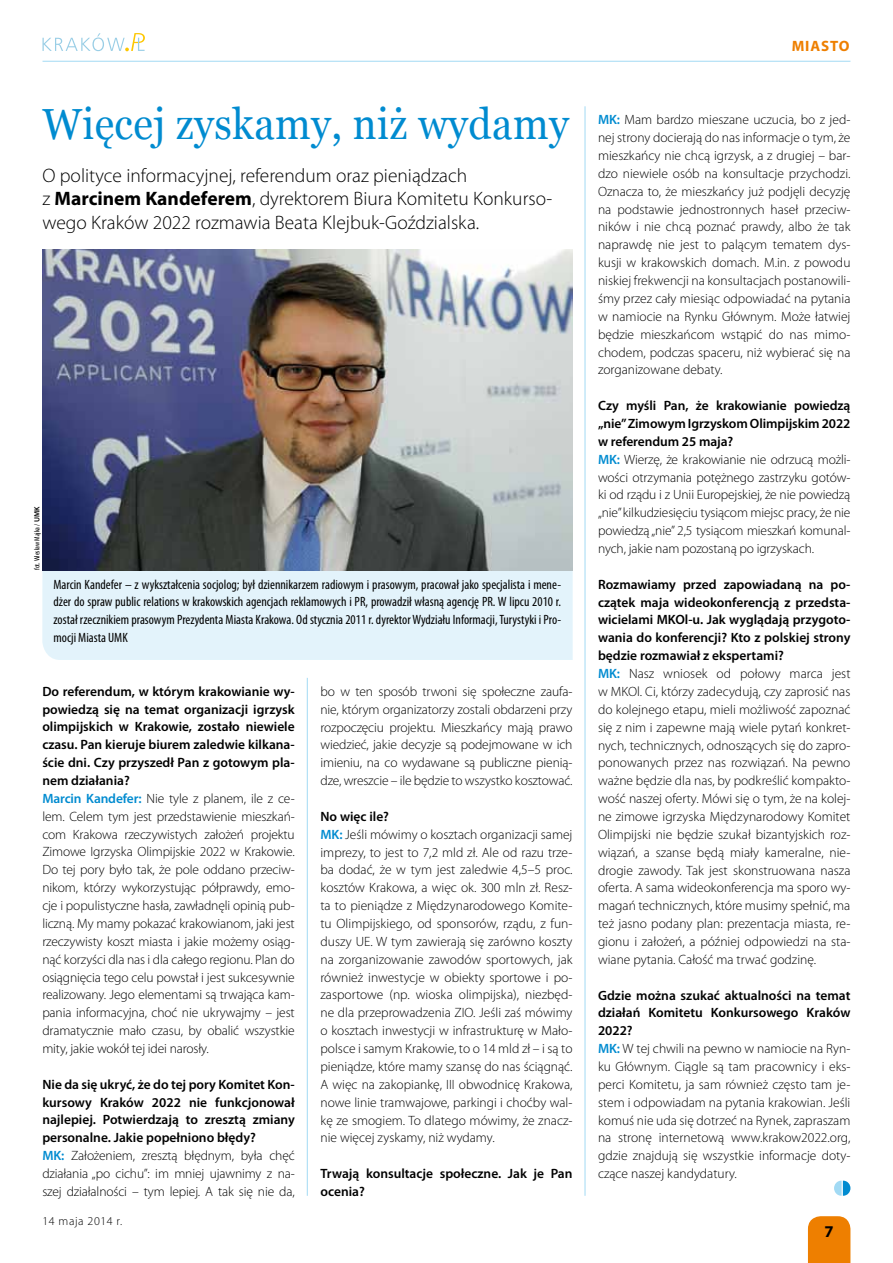
<style>
.page{position:relative;width:893px;height:1263px;background:#fff}
.page>*{position:absolute;margin:0;border:0;box-sizing:border-box;transform-origin:0 0}
.t1{font:43.5px "Georgia";letter-spacing:.01em;color:#008bd0;scale:.93 1}
.t2{font:300 19.5px/23.4px "Myriad Pro";color:#000}
.t3{font:700 16.5px "Myriad Pro";color:#000}
.t4{font:700 15px "Myriad Pro";color:#ee7f00}
.t5{font:300 13.5px/17.9px "Myriad Pro";color:#000}
.t6{font:condensed 13.5px/17.9px "Myriad Pro";color:#000;text-align:justify}
.t7{font:600 13.5px/17.9px "Myriad Pro";color:#000}
.t8{font:300 12px "Myriad Pro";letter-spacing:.05em;color:#000}
.t9{font:condensed 7.5px "Myriad Pro";color:#000}
.s1{font-weight:700}
.s2{font-weight:600;font-stretch:normal}
.s3{font-weight:600}
.s4{font-weight:600;color:#008bd0}
.s5{color:#008bd0}
.s6{font-weight:300}
</style>
<div class="page">
<div style="left:808px;top:1216px;width:42px;height:47px;background:#ee7f00"></div>
<hr style="left:43px;top:61px;width:807px;height:1px;background:#a2daf4">
<svg style="left:43px;top:33px;width:102px;height:18px"></svg>
<div style="left:42px;top:463px;width:531px;height:197px;background:#e3f3fb"></div>
<hr style="left:585px;top:106px;width:1px;height:1090px;background:#a2daf4">
<hr style="left:307px;top:678px;width:1px;height:518px;background:#a2daf4">
<svg style="left:834px;top:1180px;width:16px;height:16px"></svg>
<img style="left:43px;top:249px;width:530px;height:322px">
<h1 class="t1" style="left:43px;top:98px;width:568px">Więcej zyskamy, niż wydamy</h1>
<h2 class="t2" style="left:43px;top:164px;width:511px">O polityce informacyjnej, referendum oraz pieniądzach<br>z <span class="s1">Marcinem Kandeferem</span>, dyrektorem Biura Komitetu Konkurso&shy;wego Kraków 2022 rozmawia Beata Klejbuk-Goździalska.</h2>
<p class="t9" style="left:32px;top:570px;width:65px;rotate:-90deg">fot. Wiesław Majka / <span class="s2">UMK</span></p>
<p class="t6" style="left:54px;top:575px;width:509px">Marcin Kandefer – z wykształcenia socjolog; był dziennikarzem radiowym i prasowym, pracował jako specjalista i mene&shy;dżer do spraw public relations w krakowskich agencjach reklamowych i PR, prowadził własną agencję PR. W lipcu 2010 r. został rzecznikiem prasowym Prezydenta Miasta Krakowa. Od stycznia 2011 r. dyrektor Wydziału Informacji, Turystyki i Pro&shy;mocji Miasta UMK</p>
<p class="t5" style="left:42px;top:682px;width:254px"><span class="s3">Do referendum, w którym krakowianie wy&shy;powiedzą się na temat organizacji igrzysk olimpijskich w Krakowie, zostało niewiele czasu. Pan kieruje biurem zaledwie kilkana&shy;ście dni. Czy przyszedł Pan z gotowym pla&shy;nem działania?<br></span><span class="s4">Marcin Kandefer:</span> Nie tyle z planem, ile z ce&shy;lem. Celem tym jest przedstawienie mieszkań&shy;com Krakowa rzeczywistych założeń projektu Zimowe Igrzyska Olimpijskie 2022 w Krakowie.<br>Do tej pory było tak, że pole oddano przeciw&shy;nikom, którzy wykorzystując półprawdy, emo&shy;cje i populistyczne hasła, zawładnęli opinią pub&shy;liczną. My mamy pokazać krakowianom, jaki jest rzeczywisty koszt miasta i jakie możemy osiąg&shy;nąć korzyści dla nas i dla całego regionu. Plan do osiągnięcia tego celu powstał i jest sukcesywnie realizowany. Jego elementami są trwająca kam&shy;pania informacyjna, choć nie ukrywajmy – jest dramatycznie mało czasu, by obalić wszystkie mity, jakie wokół tej idei narosły.</p>
<p class="t7" style="left:42px;top:1075px;width:254px">Nie da się ukryć, że do tej pory Komitet Kon&shy;kursowy Kraków 2022 nie funkcjonował najlepiej. Potwierdzają to zresztą zmiany personalne. Jakie popełniono błędy?<br><span class="s5">MK:</span> <span class="s6">Założeniem, zresztą błędnym, była chęć działania „po cichu”: im mniej ujawnimy z na&shy;szej działalności – tym lepiej. A tak się nie da,</span></p>
<p class="t8" style="left:43px;top:1213px;width:81px">14 maja 2014 r.</p>
<p class="t5" style="left:320px;top:682px;width:254px;text-align:justify">bo w ten sposób trwoni się społeczne zaufa&shy;nie, którym organizatorzy zostali obdarzeni przy rozpoczęciu projektu. Mieszkańcy mają prawo wiedzieć, jakie decyzje są podejmowane w ich imieniu, na co wydawane są publiczne pienią&shy;dze, wreszcie – ile będzie to wszystko kosztować.</p>
<p class="t5" style="left:320px;top:807px;width:254px"><span class="s3">No więc ile?<br></span><span class="s4">MK:</span> Jeśli mówimy o kosztach organizacji samej imprezy, to jest to 7,2 mld zł. Ale od razu trze&shy;ba dodać, że w tym jest zaledwie 4,5–5 proc. kosztów Krakowa, a więc ok. 300 mln zł. Resz&shy;ta to pieniądze z Międzynarodowego Komite&shy;tu Olimpijskiego, od sponsorów, rządu, z fun&shy;duszy UE. W tym zawierają się zarówno koszty na zorganizowanie zawodów sportowych, jak również inwestycje w obiekty sportowe i po&shy;zasportowe (np. wioska olimpijska), niezbęd&shy;ne dla przeprowadzenia ZIO. Jeśli zaś mówimy o kosztach inwestycji w infrastrukturę w Mało&shy;polsce i samym Krakowie, to o 14 mld zł – i są to pieniądze, które mamy szansę do nas ściągnąć.<br>A więc na zakopiankę, III obwodnicę Krakowa, nowe linie tramwajowe, parkingi i choćby wal&shy;kę ze smogiem. To dlatego mówimy, że znacz&shy;nie więcej zyskamy, niż wydamy.</p>
<p class="t7" style="left:320px;top:1164px;width:254px">Trwają konsultacje społeczne. Jak je Pan ocenia?</p>
<p class="t4" style="left:792px;top:36px;width:11px">miasto</p>
<p class="t5" style="left:598px;top:111px;width:254px;text-align:justify"><span class="s4">MK:</span> Mam bardzo mieszane uczucia, bo z jed&shy;nej strony docierają do nas informacje o tym, że mieszkańcy nie chcą igrzysk, a z drugiej – bar&shy;dzo niewiele osób na konsultacje przychodzi.<br>Oznacza to, że mieszkańcy już podjęli decyzję na podstawie jednostronnych haseł przeciw&shy;ników i nie chcą poznać prawdy, albo że tak naprawdę nie jest to palącym tematem dys&shy;kusji w krakowskich domach. M.in. z powodu niskiej frekwencji na konsultacjach postanowili&shy;śmy przez cały miesiąc odpowiadać na pytania w namiocie na Rynku Głównym. Może łatwiej będzie mieszkańcom wstąpić do nas mimo&shy;chodem, podczas spaceru, niż wybierać się na zorganizowane debaty.</p>
<p class="t5" style="left:598px;top:397px;width:254px"><span class="s3">Czy myśli Pan, że krakowianie powiedzą „nie” Zimowym Igrzyskom Olimpijskim 2022 w referendum 25 maja?<br></span><span class="s4">MK:</span> Wierzę, że krakowianie nie odrzucą możli&shy;wości otrzymania potężnego zastrzyku gotów&shy;ki od rządu i z Unii Europejskiej, że nie powiedzą „nie” kilkudziesięciu tysiącom miejsc pracy, że nie powiedzą „nie” 2,5 tysiącom mieszkań komunal&shy;nych, jakie nam pozostaną po igrzyskach.</p>
<p class="t5" style="left:598px;top:575px;width:254px"><span class="s3">Rozmawiamy przed zapowiadaną na po&shy;czątek maja wideokonferencją z przedsta&shy;wicielami MKOl-u. Jak wyglądają przygoto&shy;wania do konferencji? Kto z polskiej strony będzie rozmawiał z ekspertami?<br></span><span class="s4">MK:</span> Nasz wniosek od połowy marca jest w MKOl. Ci, którzy zadecydują, czy zaprosić nas do kolejnego etapu, mieli możliwość zapoznać się z nim i zapewne mają wiele pytań konkret&shy;nych, technicznych, odnoszących się do zapro&shy;ponowanych przez nas rozwiązań. Na pewno ważne będzie dla nas, by podkreślić kompakto&shy;wość naszej oferty. Mówi się o tym, że na kolej&shy;ne zimowe igrzyska Międzynarodowy Komitet Olimpijski nie będzie szukał bizantyjskich roz&shy;wiązań, a szanse będą miały kameralne, nie&shy;drogie zawody. Tak jest skonstruowana nasza oferta. A sama wideokonferencja ma sporo wy&shy;magań technicznych, które musimy spełnić, ma też jasno podany plan: prezentacja miasta, re&shy;gionu i założeń, a później odpowiedzi na sta&shy;wiane pytania. Całość ma trwać godzinę.</p>
<p class="t5" style="left:598px;top:986px;width:254px"><span class="s3">Gdzie można szukać aktualności na temat działań Komitetu Konkursowego Kraków 2022?<br></span><span class="s4">MK:</span> W tej chwili na pewno w namiocie na Ryn&shy;ku Głównym. Ciągle są tam pracownicy i eks&shy;perci Komitetu, ja sam również często tam je&shy;stem i odpowiadam na pytania krakowian. Jeśli komuś nie uda się dotrzeć na Rynek, zapraszam na stronę internetową www.krakow2022.org, gdzie znajdują się wszystkie informacje doty&shy;czące naszej kandydatury.</p>
<p class="t3" style="left:825px;top:1221px;width:11px">7</p>
</div>
